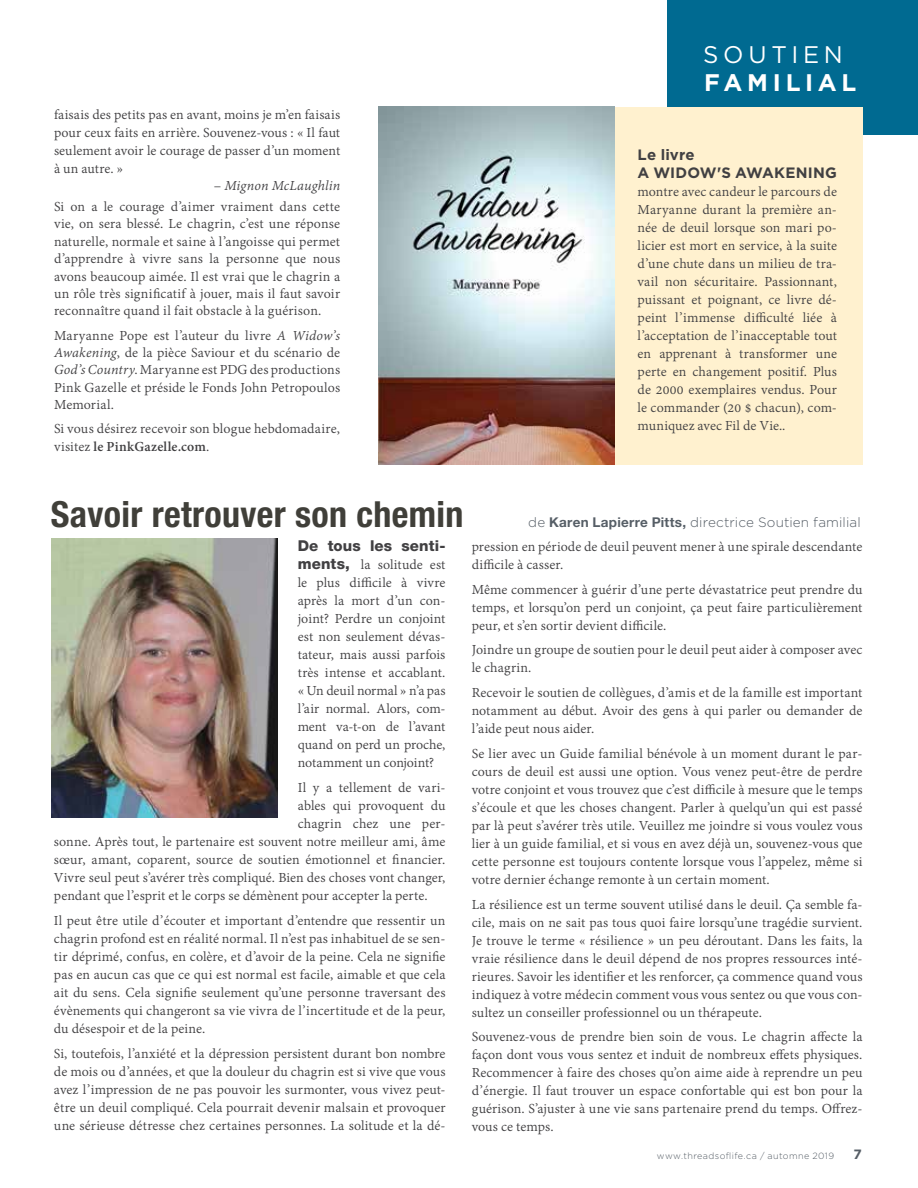
<style>
.page{position:relative;width:918px;height:1188px;background:#fff}
.page>*{position:absolute;margin:0;border:0;box-sizing:border-box;transform-origin:0 0}
.t1{font:700 condensed 36px "Helvetica Neue";letter-spacing:.01em;color:#403f39}
.t2{font:700 24px "Gotham";letter-spacing:.2em;color:#fff}
.t3{font:24px "Gotham";letter-spacing:.195em;color:#fff}
.t4{font:15px/18px "Adobe Devanagari";letter-spacing:.005em;color:#414042;text-align:justify}
.t5{font:700 15px/18px "Gotham";letter-spacing:.01em;color:#414042}
.t6{font:800 15px "Helvetica Neue";letter-spacing:.01em;color:#414042}
.t7{font:300 13.5px "Gotham";letter-spacing:.01em;color:#565e66}
.t8{font:700 13.5px "Gotham";color:#565e66}
.t9{font:300 9px "Gotham";letter-spacing:.05em;color:#565e66}
.s1{font-style:italic}
.s2{font-weight:700}
.s3{font-family:"Helvetica Neue";font-weight:800}
.s4{font-family:"Helvetica Neue";font-weight:700}
</style>
<div class="page">
<div style="left:667px;top:0;width:251px;height:135px;background:#006a91"></div>
<img style="left:51px;top:538px;width:227px;height:280px">
<div style="left:378px;top:107px;width:484px;height:357px;background:#fff1cf"></div>
<img style="left:378px;top:107px;width:237px;height:357px">
<p class="t4" style="left:54px;top:107px;width:288px">faisais des petits pas en avant, moins je m’en faisais pour ceux faits en arrière. Souvenez-vous : « Il faut seulement avoir le courage de passer d’un moment à un autre. »</p>
<p class="t4" style="left:54px;top:177px;width:288px;line-height:20.9px;text-align:right">– <span class="s1">Mignon McLaughlin<br></span>Si on a le courage d’aimer vraiment dans cette</p>
<p class="t4" style="left:54px;top:217px;width:288px;line-height:17.4px">vie, on sera blessé. Le chagrin, c’est une réponse naturelle, normale et saine à l’angoisse qui permet d’apprendre à vivre sans la personne que nous avons beaucoup aimée. Il est vrai que le chagrin a un rôle très significatif à jouer, mais il faut savoir reconnaître quand il fait obstacle à la guérison.</p>
<p class="t4" style="left:54px;top:328px;width:288px;line-height:17.4px">Maryanne Pope est l’auteur du livre <span class="s1">A Widow’s Awakening</span>, de la pièce Saviour et du scénario de <span class="s1">God’s Country</span>. Maryanne est PDG des productions Pink Gazelle et préside le Fonds John Petropoulos Memorial.</p>
<p class="t4" style="left:54px;top:421px;width:288px;line-height:17.4px">Si vous désirez recevoir son blogue hebdomadaire, visitez <span class="s2">le PinkGazelle.com</span>.</p>
<h2 class="t3" style="left:703px;top:39px;width:141px">SOUTIEN</h2>
<h2 class="t2" style="left:704px;top:67px;width:154px">FAMILIAL</h2>
<p class="t5" style="left:638px;top:146px;width:201px">Le livre<br>A WIDOW'S AWAKENING</p>
<p class="t4" style="left:638px;top:184px;width:201px">montre avec candeur le parcours de Maryanne durant la première an&shy;née de deuil lorsque son mari po&shy;licier est mort en service, à la suite d’une chute dans un milieu de tra&shy;vail non sécuritaire. Passionnant, puissant et poignant, ce livre dé&shy;peint l’immense difficulté liée à l’acceptation de l’inacceptable tout en apprenant à transformer une perte en changement positif. Plus de 2000 exemplaires vendus. Pour le commander (20 $ chacun), com&shy;muniquez avec Fil de Vie..</p>
<h1 class="t1" style="left:51px;top:493px;width:414px">Savoir retrouver son chemin</h1>
<p class="t6" style="left:298px;top:537px;width:149px">De tous les senti-</p>
<p class="t4" style="left:298px;top:557px;width:149px"><span class="s3">ments,</span> la solitude est le plus difficile à vivre après la mort d’un con&shy;joint? Perdre un conjoint est non seulement dévas&shy;tateur, mais aussi parfois très intense et accablant. « Un deuil normal » n’a pas l’air normal. Alors, com&shy;ment va-t-on de l’avant quand on perd un proche, notamment un conjoint?</p>
<p class="t4" style="left:298px;top:780px;width:149px">Il y a tellement de vari-</p>
<p class="t4" style="left:298px;top:798px;width:149px">ables qui provoquent du</p>
<p class="t4" style="left:298px;top:816px;width:149px">chagrin chez une per-</p>
<p class="t4" style="left:54px;top:834px;width:393px">sonne. Après tout, le partenaire est souvent notre meilleur ami, âme</p>
<p class="t4" style="left:54px;top:852px;width:393px">sœur, amant, coparent, source de soutien émotionnel et financier.</p>
<p class="t4" style="left:54px;top:870px;width:393px">Vivre seul peut s’avérer très compliqué. Bien des choses vont changer,</p>
<p class="t4" style="left:54px;top:888px;width:375px">pendant que l’esprit et le corps se démènent pour accepter la perte.</p>
<p class="t4" style="left:54px;top:913px;width:393px">Il peut être utile d’écouter et important d’entendre que ressentir un chagrin profond est en réalité normal. Il n’est pas inhabituel de se sen&shy;tir déprimé, confus, en colère, et d’avoir de la peine. Cela ne signifie pas en aucun cas que ce qui est normal est facile, aimable et que cela ait du sens. Cela signifie seulement qu’une personne traversant des évènements qui changeront sa vie vivra de l’incertitude et de la peur, du désespoir et de la peine.</p>
<p class="t4" style="left:54px;top:1046px;width:393px">Si, toutefois, l’anxiété et la dépression persistent durant bon nombre de mois ou d’années, et que la douleur du chagrin est si vive que vous avez l’impression de ne pas pouvoir les surmonter, vous vivez peut&shy;être un deuil compliqué. Cela pourrait devenir malsain et provoquer une sérieuse détresse chez certaines personnes. La solitude et la dé-</p>
<p class="t7" style="left:528px;top:514px;width:334px">de <span class="s4">Karen Lapierre Pitts,</span> directrice Soutien familial</p>
<p class="t4" style="left:472px;top:539px;width:392px">pression en période de deuil peuvent mener à une spirale descendante difficile à casser.</p>
<p class="t4" style="left:472px;top:581px;width:392px">Même commencer à guérir d’une perte dévastatrice peut prendre du temps, et lorsqu’on perd un conjoint, ça peut faire particulièrement peur, et s’en sortir devient difficile.</p>
<p class="t4" style="left:472px;top:642px;width:392px">Joindre un groupe de soutien pour le deuil peut aider à composer avec le chagrin.</p>
<p class="t4" style="left:472px;top:685px;width:392px">Recevoir le soutien de collègues, d’amis et de la famille est important notamment au début. Avoir des gens à qui parler ou demander de l’aide peut nous aider.</p>
<p class="t4" style="left:472px;top:746px;width:392px">Se lier avec un Guide familial bénévole à un moment durant le par&shy;cours de deuil est aussi une option. Vous venez peut-être de perdre votre conjoint et vous trouvez que c’est difficile à mesure que le temps s’écoule et que les choses changent. Parler à quelqu’un qui est passé par là peut s’avérer très utile. Veuillez me joindre si vous voulez vous lier à un guide familial, et si vous en avez déjà un, souvenez-vous que cette personne est toujours contente lorsque vous l’appelez, même si votre dernier échange remonte à un certain moment.</p>
<p class="t4" style="left:472px;top:896px;width:392px">La résilience est un terme souvent utilisé dans le deuil. Ça semble fa&shy;cile, mais on ne sait pas tous quoi faire lorsqu’une tragédie survient.<br>Je trouve le terme « résilience » un peu déroutant. Dans les faits, la vraie résilience dans le deuil dépend de nos propres ressources inté&shy;rieures. Savoir les identifier et les renforcer, ça commence quand vous indiquez à votre médecin comment vous vous sentez ou que vous con&shy;sultez un conseiller professionnel ou un thérapeute.</p>
<p class="t4" style="left:472px;top:1029px;width:392px">Souvenez-vous de prendre bien soin de vous. Le chagrin affecte la façon dont vous vous sentez et induit de nombreux effets physiques.<br>Recommencer à faire des choses qu’on aime aide à reprendre un peu d’énergie. Il faut trouver un espace confortable qui est bon pour la guérison. S’ajuster à une vie sans partenaire prend du temps. Offrez&shy;vous ce temps.</p>
<p class="t9" style="left:657px;top:1150px;width:179px">www.threadsoflife.ca / automne 2019</p>
<p class="t8" style="left:854px;top:1145px;width:10px">7</p>
</div>
